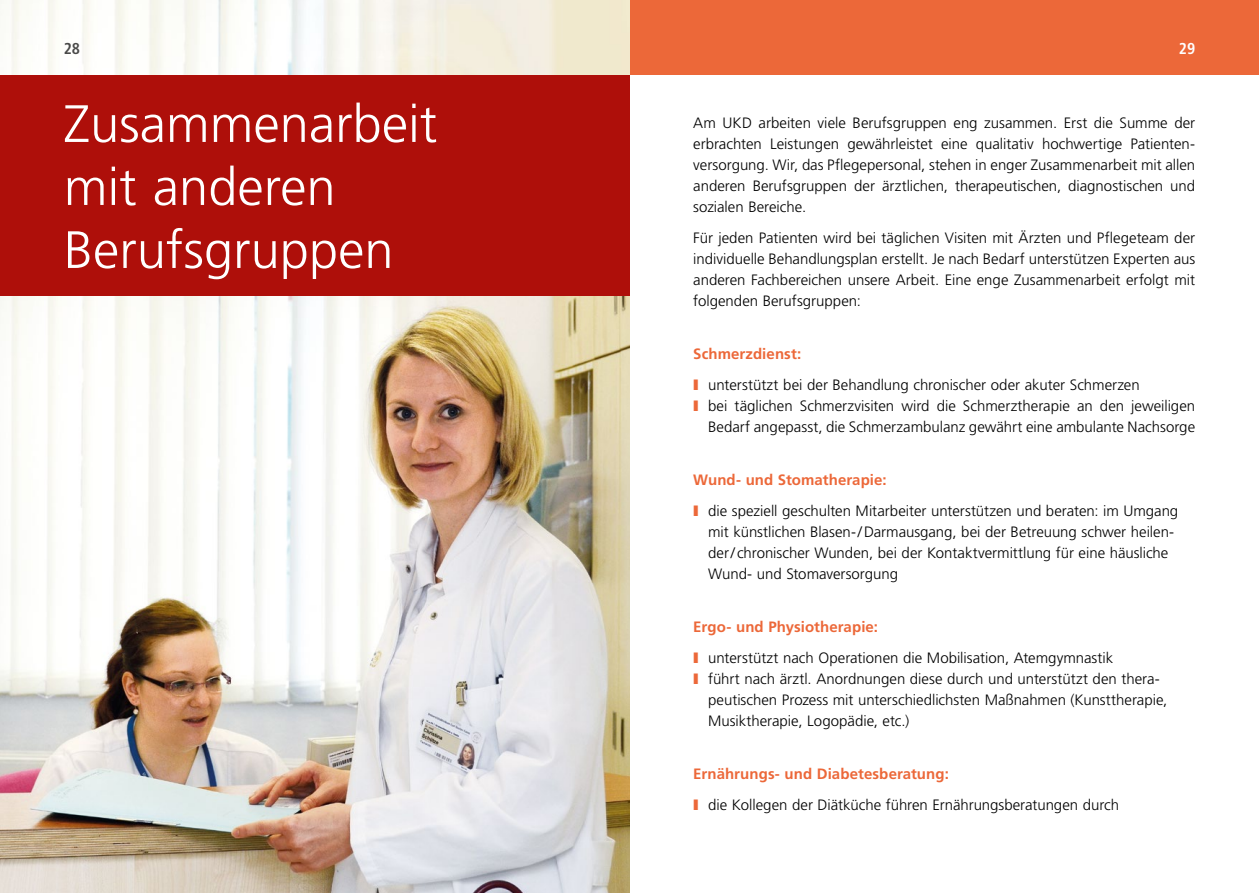
<style>
.page{position:relative;width:1259px;height:893px;background:#fff}
.page>*{position:absolute;margin:0;border:0;box-sizing:border-box;transform-origin:0 0}
.t1{font:300 52.5px/63px "Frutiger LT";color:#fff}
.t2{font:700 condensed 15.75px "Frutiger LT";color:#fff}
.t3{font:700 condensed 15.75px "Frutiger LT";color:#4a4a49}
.t4{font:300 15px/21px "Frutiger LT";color:#000}
.s1{font-weight:700;color:#ec6839}
.s2{font-weight:900;color:#ec6839}
</style>
<div class="page">
<div style="left:0;top:0;width:1259px;height:75px;background:#ec6839"></div>
<img style="left:0;top:0;width:629px;height:75px">
<img style="left:0;top:296px;width:629px;height:597px">
<div style="left:0;top:75px;width:629px;height:221px;background:#ae0f0a"></div>
<p class="t3" style="left:64px;top:40px;width:18px">28</p>
<h1 class="t1" style="left:64px;top:93px;width:375px">Zusammenarbeit mit anderen<br>Berufsgruppen</h1>
<p class="t2" style="left:1178px;top:40px;width:18px">29</p>
<p class="t4" style="left:693px;top:112px;width:503px;text-align:justify">Am UKD arbeiten viele Berufsgruppen eng zusammen. Erst die Summe der erbrachten Leistungen gewährleistet eine qualitativ hochwertige Patienten&shy;versorgung. Wir, das Pflegepersonal, stehen in enger Zusammenarbeit mit allen anderen Berufsgruppen der ärztlichen, therapeutischen, diagnostischen und sozialen Bereiche.</p>
<p class="t4" style="left:693px;top:228px;width:503px;text-align:justify">Für jeden Patienten wird bei täglichen Visiten mit Ärzten und Pflegeteam der individuelle Behandlungsplan erstellt. Je nach Bedarf unterstützen Experten aus anderen Fachbereichen unsere Arbeit. Eine enge Zusammenarbeit erfolgt mit folgenden Berufsgruppen:</p>
<p class="t4" style="left:693px;top:338px;width:448px;line-height:31.5px"><span class="s1">Schmerzdienst:<br></span><span class="s2">I</span> unterstützt bei der Behandlung chronischer oder akuter Schmerzen</p>
<p class="t4" style="left:693px;top:396px;width:503px;text-align:right"><span class="s2">I</span> bei täglichen Schmerzvisiten wird die Schmerztherapie an den jeweiligen<br>Bedarf angepasst, die Schmerzambulanz gewährt eine ambulante Nachsorge</p>
<p class="t4" style="left:693px;top:464px;width:486px;line-height:31.5px"><span class="s1">Wund- und Stomatherapie:<br></span><span class="s2">I</span> die speziell geschulten Mitarbeiter unterstützen und beraten: im Umgang</p>
<p class="t4" style="left:708px;top:522px;width:467px">mit künstlichen Blasen-/Darmausgang, bei der Betreuung schwer heilen&shy;der/ chronischer Wunden, bei der Kontaktvermittlung für eine häusliche<br>Wund- und Stomaversorgung</p>
<p class="t4" style="left:693px;top:611px;width:421px;line-height:31.5px"><span class="s1">Ergo- und Physiotherapie:<br></span><span class="s2">I</span> unterstützt nach Operationen die Mobilisation, Atemgymnastik</p>
<p class="t4" style="left:708px;top:669px;width:461px;text-indent:-15px"><span class="s2">I</span> führt nach ärztl. Anordnungen diese durch und unterstützt den thera&shy;peutischen Prozess mit unterschiedlichsten Maßnahmen (Kunsttherapie,<br>Musiktherapie, Logopädie, etc.)</p>
<p class="t4" style="left:693px;top:758px;width:427px;line-height:31.5px"><span class="s1">Ernährungs- und Diabetesberatung:<br></span><span class="s2">I</span> die Kollegen der Diätküche führen Ernährungsberatungen durch</p>
</div>
